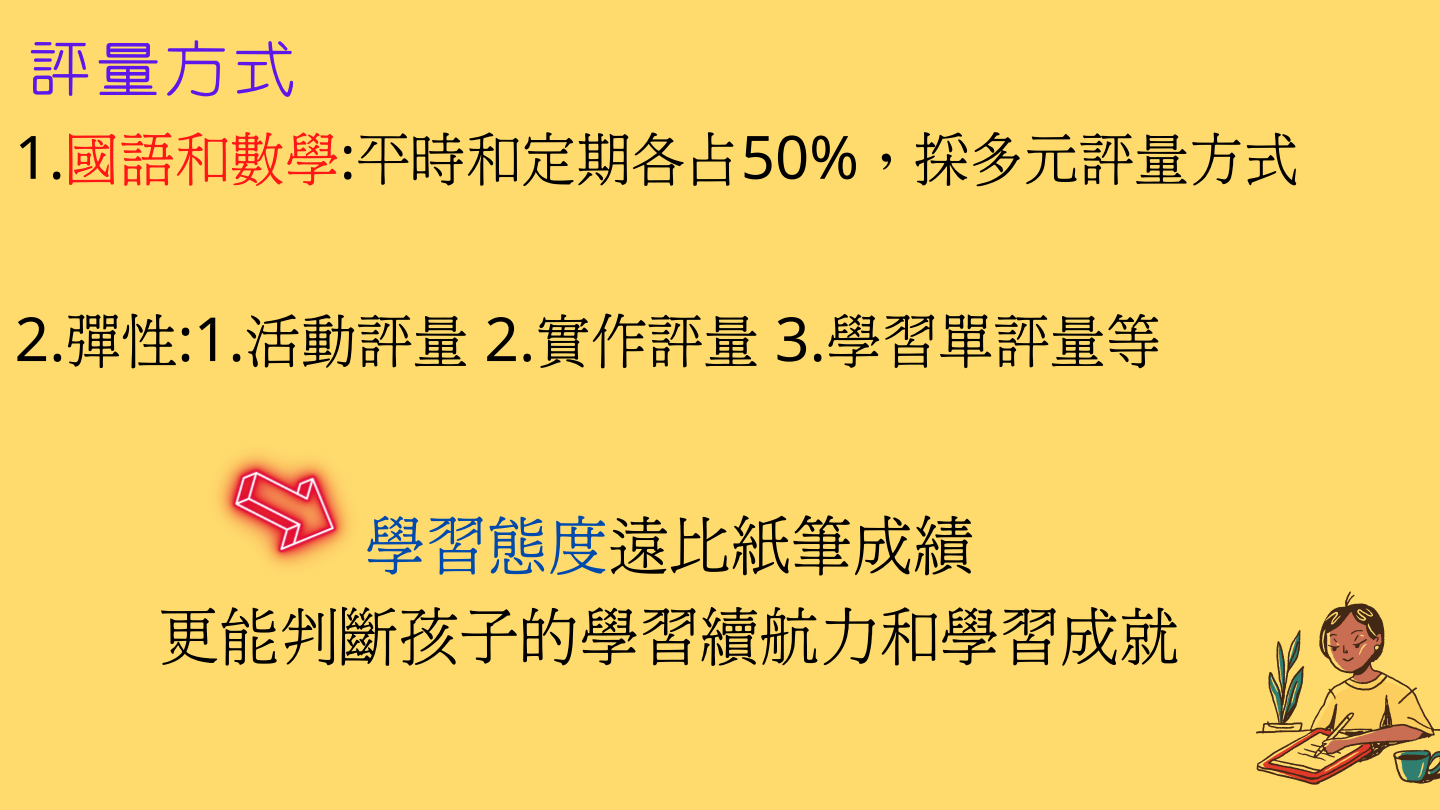
<style>
.page{position:relative;width:1440px;height:810px;background:#ffdb6e}
.page>*{position:absolute;margin:0;border:0;box-sizing:border-box;transform-origin:0 0}
.t1{font:74.1px "cw Te X Yen";color:#5e17eb}
.t2{font:66.3px "cw Te X Ming";color:#000}
.t3{font:65.3px "cw Te X Ming";color:#000}
.t4{font:60.8px "cw Te X Ming";color:#000}
.t5{font:59.8px "cw Te X Ming";color:#000}
.s1{font-family:"Noto Sans"}
.s2{color:#ff1616}
.s3{color:#004aad}
</style>
<div class="page">
<svg style="left:1256px;top:591px;width:184px;height:194px"></svg>
<img style="left:217px;top:453px;width:134px;height:114px">
<p class="t1" style="left:25px;top:35px;width:274px">評量方式</p>
<p class="t5" style="left:14px;top:131px;width:1286px"><span class="s1">1.</span><span class="s2">國語和數學</span><span class="s1">:</span>平時和定期各占<span class="s1">50%</span>，採多元評量方式</p>
<p class="t4" style="left:14px;top:312px;width:1148px"><span class="s1">2.</span>彈性<span class="s1">:1.</span>活動評量 <span class="s1">2.</span>實作評量 <span class="s1">3.</span>學習單評量等</p>
<p class="t2" style="left:365px;top:514px;width:611px"><span class="s3">學習態度</span>遠比紙筆成績</p>
<p class="t3" style="left:159px;top:606px;width:1022px">更能判斷孩子的學習續航力和學習成就</p>
</div>
